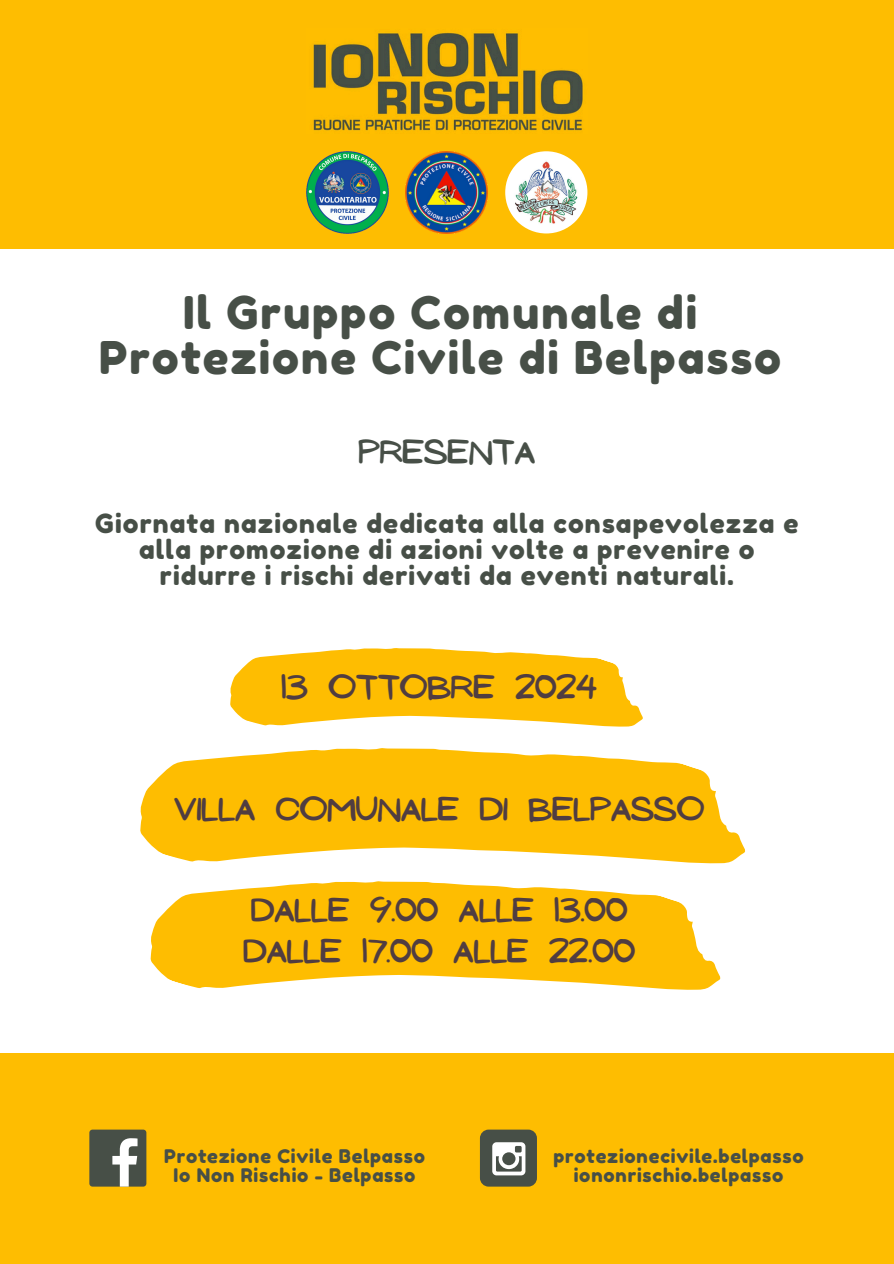
<style>
.page{position:relative;width:894px;height:1264px;background:#fff}
.page>*{position:absolute;margin:0;border:0;box-sizing:border-box;transform-origin:0 0}
.t1{font:45px "Fredoka One";letter-spacing:.04em;color:#474f47}
.t2{font:30px "NF Ananias Bold";color:#474f47}
.t3{font:29.55px/41.2px "NF Ananias Bold";color:#503d41}
.t4{font:26.25px/25.8px "Fredoka One";letter-spacing:.04em;color:#474f47;text-align:center}
.t5{font:18.75px "Fredoka One";letter-spacing:.04em;color:#474f47}
</style>
<div class="page">
<div style="left:0;top:1053px;width:893px;height:210px;background:#febd01"></div>
<div style="left:0;top:0;width:893px;height:249px;background:#febd01"></div>
<img style="left:313px;top:32px;width:270px;height:99px">
<img style="left:306px;top:151px;width:82px;height:82px">
<svg style="left:140px;top:757px;width:599px;height:384px;fill:#febd01"></svg>
<svg style="left:221px;top:648px;width:435px;height:188px;fill:#febd01"></svg>
<div style="left:480px;top:1129px;width:57px;height:57px;background:#474f47;border-radius:9px"></div>
<svg style="left:492px;top:1142px;width:33px;height:33px"></svg>
<div style="left:89px;top:1129px;width:57px;height:57px;background:#474f47;border-radius:3px"></div>
<svg style="left:112px;top:1138px;width:25px;height:48px"></svg>
<img style="left:405px;top:151px;width:83px;height:83px">
<img style="left:505px;top:151px;width:82px;height:82px">
<p class="t1" style="left:183px;top:285px;width:515px">Il Gruppo Comunale di</p>
<h2 class="t1" style="left:99px;top:330px;width:683px">Protezione Civile di Belpasso</h2>
<p class="t2" style="left:358px;top:435px;width:178px">PRESENTA</p>
<p class="t4" style="left:95px;top:510px;width:704px">Giornata nazionale dedicata alla consapevolezza e alla promozione di azioni volte a prevenire o ridurre i rischi derivati da eventi naturali.</p>
<p class="t3" style="left:281px;top:667px;width:317px">13 OTTOBRE 2024</p>
<h2 class="t3" style="left:174px;top:789px;width:531px">VILLA COMUNALE DI BELPASSO</h2>
<p class="t3" style="left:243px;top:889px;width:393px">DALLE 9.00 ALLE 13.00<br>DALLE 17.00 ALLE 22.00</p>
<p class="t5" style="left:164px;top:1145px;width:262px">Protezione Civile Belpasso</p>
<h2 class="t5" style="left:174px;top:1163px;width:243px">Io Non Rischio - Belpasso</h2>
<h2 class="t5" style="left:553px;top:1145px;width:252px">protezionecivile.belpasso</h2>
<p class="t5" style="left:573px;top:1163px;width:211px">iononrischio.belpasso</p>
</div>
